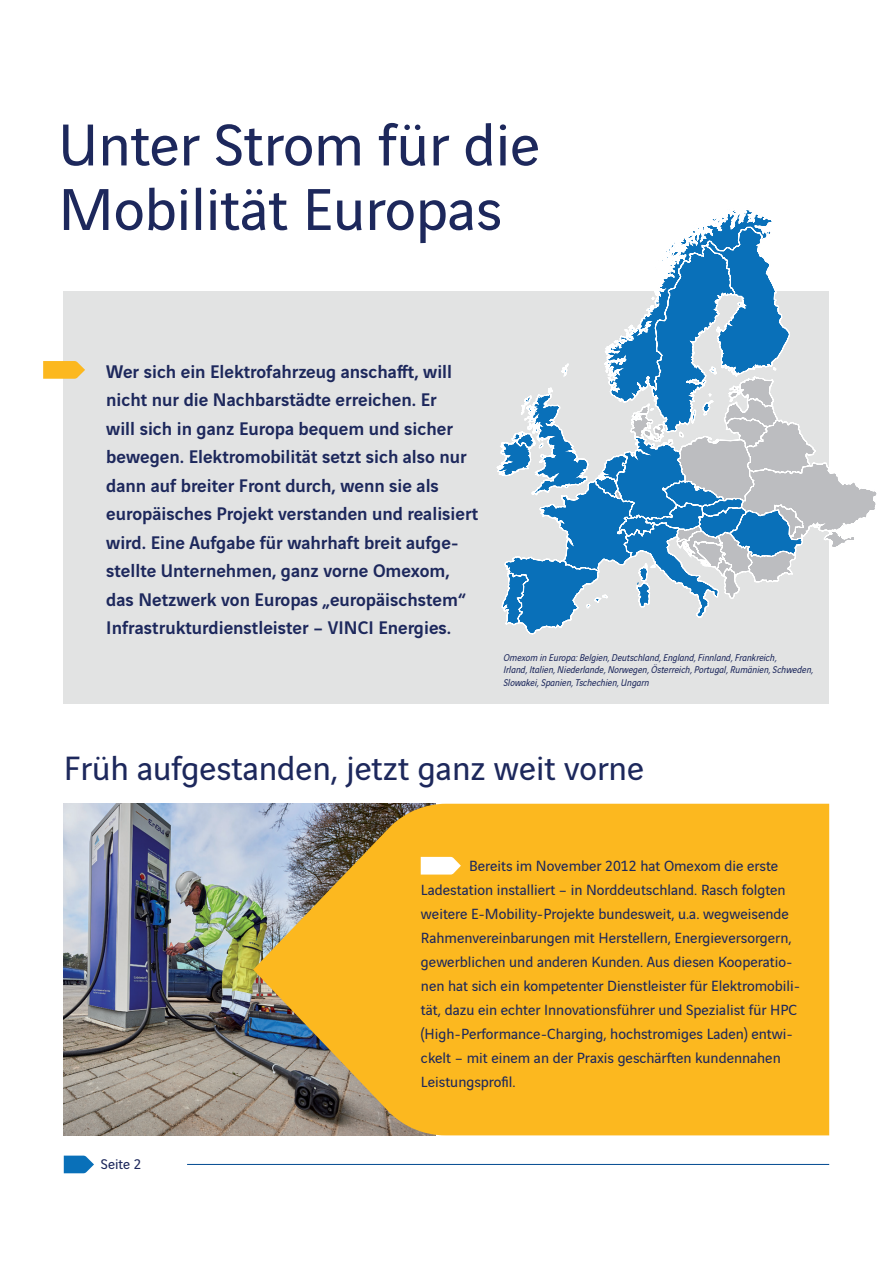
<style>
.page{position:relative;width:893px;height:1263px;background:#fff}
.page>*{position:absolute;margin:0;border:0;box-sizing:border-box;transform-origin:0 0}
.t1{font:63px/64.5px "Vinci Sans";color:#1d285c}
.t2{font:36px "Vinci Sans";color:#1d285c}
.t3{font:500 19.5px/28.5px "Vinci Sans";color:#1d285c}
.t4{font:15.75px/24px "Vinci Sans";color:#1d285c}
.t5{font:15px "Vinci Sans";color:#1d285c}
.t6{font:italic 10.5px/12.6px "Vinci Sans";color:#1d285c}
</style>
<div class="page">
<img style="left:64px;top:804px;width:189px;height:331px">
<svg style="left:253px;top:804px;width:576px;height:331px;background:#eab02d"></svg>
<div style="left:64px;top:291px;width:765px;height:413px;background:#e2e3e3"></div>
<svg style="left:43px;top:361px;width:42px;height:18px"></svg>
<svg style="left:421px;top:857px;width:40px;height:17px"></svg>
<svg style="left:64px;top:1155px;width:30px;height:18px"></svg>
<svg style="left:497px;top:210px;width:380px;height:425px"></svg>
<hr style="left:187px;top:1164px;width:642px;height:1px;background:#014990">
<h1 class="t1" style="left:58px;top:107px;width:483px">Unter Strom für die<br>Mobilität Europas</h1>
<p class="t3" style="left:106px;top:355px;width:373px">Wer sich ein Elektrofahrzeug anschafft, will nicht nur die Nachbarstädte erreichen. Er<br>will sich in ganz Europa bequem und sicher bewegen. Elektromobilität setzt sich also nur dann auf breiter Front durch, wenn sie als europäisches Projekt verstanden und realisiert wird. Eine Aufgabe für wahrhaft breit aufge&shy;stellte Unternehmen, ganz vorne Omexom, das Netzwerk von Europas „europäischstem“ Infrastrukturdienstleister – VINCI Energies.</p>
<p class="t6" style="left:503px;top:650px;width:311px">Omexom in Europa: Belgien, Deutschland, England, Finnland, Frankreich,<br>Irland, Italien, Niederlande, Norwegen, Österreich, Portugal, Rumänien, Schweden,<br>Slowakei, Spanien, Tschechien, Ungarn</p>
<h2 class="t2" style="left:64px;top:742px;width:582px">Früh aufgestanden, jetzt ganz weit vorne</h2>
<p class="t5" style="left:101px;top:1153px;width:42px">Seite 2</p>
<p class="t4" style="left:421px;top:852px;width:381px;text-indent:48px">Bereits im November 2012 hat Omexom die erste Ladestation installiert – in Norddeutschland. Rasch folgten weitere E-Mobility-Projekte bundesweit, u.a. wegweisende Rahmenvereinbarungen mit Herstellern, Energieversorgern, gewerblichen und anderen Kunden. Aus diesen Kooperatio&shy;nen hat sich ein kompetenter Dienstleister für Elektromobili&shy;tät, dazu ein echter Innovationsführer und Spezialist für HPC (High-Performance-Charging, hochstromiges Laden) entwi&shy;ckelt – mit einem an der Praxis geschärften kundennahen Leistungsprofil.</p>
</div>
